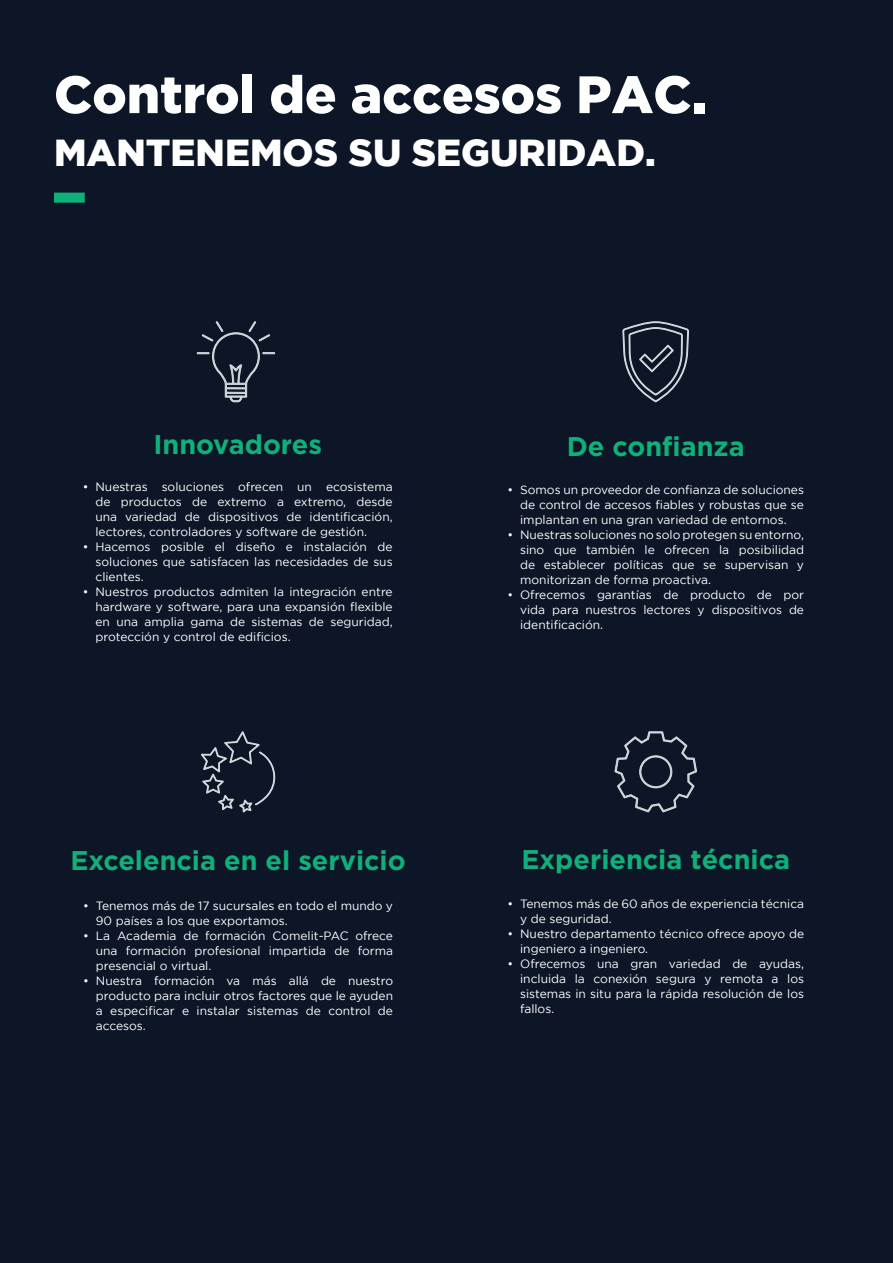
<style>
.page{position:relative;width:893px;height:1263px;background:#0c1627}
.page>*{position:absolute;margin:0;border:0;box-sizing:border-box;transform-origin:0 0}
.t1{font:900 52.5px "Gotham";color:#fff}
.t2{font:900 37.5px "Gotham";color:#fff}
.t3{font:700 27px "Gotham";color:#0fb07a}
.t4{font:12px/15px "Gotham";color:#fff;text-align:justify}
</style>
<div class="page">
<svg style="left:622px;top:321px;width:67px;height:81px"></svg>
<svg style="left:197px;top:321px;width:78px;height:81px"></svg>
<svg style="left:201px;top:731px;width:74px;height:82px"></svg>
<svg style="left:614px;top:731px;width:83px;height:82px"></svg>
<svg style="left:54px;top:193px;width:31px;height:10px"></svg>
<h1 class="t1" style="left:54px;top:64px;width:654px">Control de accesos PAC.</h1>
<h2 class="t2" style="left:54px;top:131px;width:603px">MANTENEMOS SU SEGURIDAD.</h2>
<h3 class="t3" style="left:153px;top:428px;width:170px">Innovadores</h3>
<p class="t4" style="left:95px;top:479px;width:299px;text-indent:-13px">• Nuestras soluciones ofrecen un ecosistema de productos de extremo a extremo, desde una variedad de dispositivos de identificación, lectores, controladores y software de gestión.</p>
<p class="t4" style="left:95px;top:539px;width:299px;text-indent:-13px">• Hacemos posible el diseño e instalación de soluciones que satisfacen las necesidades de sus clientes.</p>
<p class="t4" style="left:95px;top:584px;width:299px;text-indent:-13px">• Nuestros productos admiten la integración entre hardware y software, para una expansión flexible en una amplia gama de sistemas de seguridad, protección y control de edificios.</p>
<h3 class="t3" style="left:70px;top:845px;width:337px">Excelencia en el servicio</h3>
<p class="t4" style="left:96px;top:898px;width:299px;text-indent:-13px">• Tenemos más de 17 sucursales en todo el mundo y<br>90 países a los que exportamos.</p>
<p class="t4" style="left:96px;top:928px;width:299px;text-indent:-13px">• La Academia de formación Comelit-PAC ofrece una formación profesional impartida de forma presencial o virtual.</p>
<p class="t4" style="left:96px;top:973px;width:299px;text-indent:-13px">• Nuestra formación va más allá de nuestro producto para incluir otros factores que le ayuden a especificar e instalar sistemas de control de accesos.</p>
<h3 class="t3" style="left:567px;top:430px;width:179px">De confianza</h3>
<p class="t4" style="left:520px;top:482px;width:285px;text-indent:-13px">• Somos un proveedor de confianza de soluciones de control de accesos fiables y robustas que se implantan en una gran variedad de entornos.</p>
<p class="t4" style="left:520px;top:527px;width:285px;text-indent:-13px">• Nuestras soluciones no solo protegen su entorno, sino que también le ofrecen la posibilidad de establecer políticas que se supervisan y monitorizan de forma proactiva.</p>
<p class="t4" style="left:520px;top:587px;width:285px;text-indent:-13px">• Ofrecemos garantías de producto de por vida para nuestros lectores y dispositivos de identificación.</p>
<h3 class="t3" style="left:521px;top:843px;width:270px">Experiencia técnica</h3>
<p class="t4" style="left:520px;top:896px;width:285px;text-indent:-13px">• Tenemos más de 60 años de experiencia técnica y de seguridad.</p>
<p class="t4" style="left:520px;top:926px;width:285px;text-indent:-13px">• Nuestro departamento técnico ofrece apoyo de ingeniero a ingeniero.</p>
<p class="t4" style="left:520px;top:956px;width:285px;text-indent:-13px">• Ofrecemos una gran variedad de ayudas, incluida la conexión segura y remota a los sistemas in situ para la rápida resolución de los fallos.</p>
</div>
